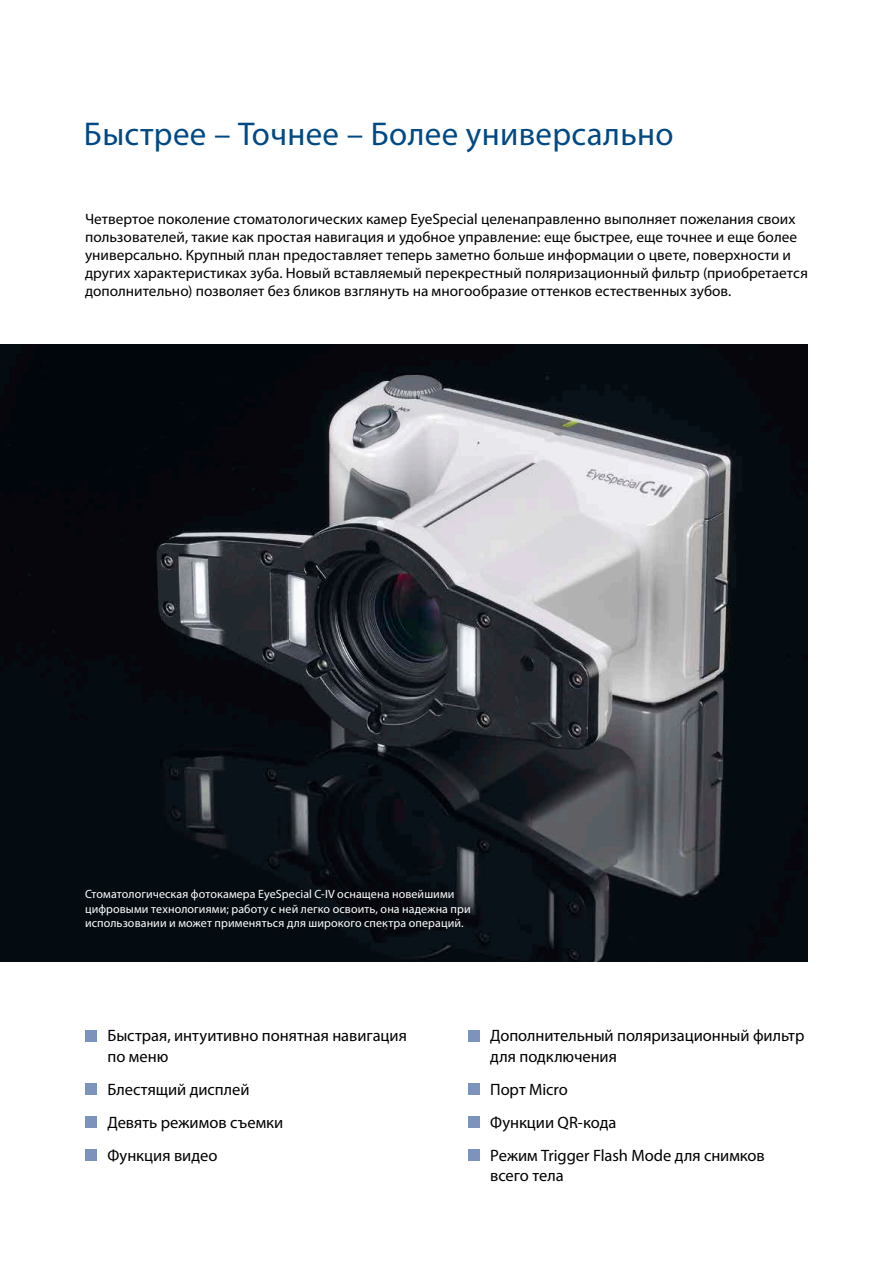
<style>
.page{position:relative;width:893px;height:1263px;background:#fff}
.page>*{position:absolute;margin:0;border:0;box-sizing:border-box;transform-origin:0 0}
.t1{font:33px "Myriad Pro";letter-spacing:.01em;color:#004985}
.t2{font:16.5px/33px "Myriad Pro";letter-spacing:-.005em;color:#000}
.t3{font:15px/18px "Myriad Pro";color:#000}
.t4{font:12px/14.2px "Myriad Pro";letter-spacing:.01em;color:#fff}
</style>
<div class="page">
<img style="left:0;top:344px;width:808px;height:617px">
<div style="left:85px;top:1030px;width:12px;height:11px;background:#7c93bb"></div>
<div style="left:85px;top:1083px;width:12px;height:12px;background:#7c93bb"></div>
<div style="left:85px;top:1116px;width:12px;height:12px;background:#7c93bb"></div>
<div style="left:85px;top:1149px;width:12px;height:12px;background:#7c93bb"></div>
<div style="left:468px;top:1030px;width:11px;height:11px;background:#7c93bb"></div>
<div style="left:468px;top:1083px;width:11px;height:12px;background:#7c93bb"></div>
<div style="left:468px;top:1116px;width:11px;height:12px;background:#7c93bb"></div>
<div style="left:468px;top:1149px;width:11px;height:12px;background:#7c93bb"></div>
<h1 class="t1" style="left:84px;top:113px;width:591px">Быстрее – Точнее – Более универсально</h1>
<p class="t3" style="left:85px;top:210px;width:724px">Четвертое поколение стоматологических камер EyeSpecial целенаправленно выполняет пожелания своих пользователей, такие как простая навигация и удобное управление: еще быстрее, еще точнее и еще более универсально. Крупный план предоставляет теперь заметно больше информации о цвете, поверхности и других характеристиках зуба. Новый вставляемый перекрестный поляризационный фильтр (приобретается дополнительно) позволяет без бликов взглянуть на многообразие оттенков естественных зубов.</p>
<p class="t4" style="left:85px;top:887px;width:387px">Стоматологическая фотокамера EyeSpecial C-IV оснащена новейшими цифровыми технологиями; работу с ней легко освоить, она надежна при использовании и может применяться для широкого спектра операций.</p>
<p class="t2" style="left:108px;top:1025px;width:301px;line-height:20.2px">Быстрая, интуитивно понятная навигация по меню</p>
<p class="t2" style="left:108px;top:1072px;width:177px">Блестящий дисплей<br>Девять режимов съемки<br>Функция видео</p>
<p class="t2" style="left:490px;top:1025px;width:316px;line-height:20.2px">Дополнительный поляризационный фильтр для подключения</p>
<p class="t2" style="left:490px;top:1072px;width:276px">Порт Micro<br>Функции QR-кода<br>Режим Trigger Flash Mode для снимков</p>
<p class="t2" style="left:490px;top:1159px;width:75px">всего тела</p>
</div>
